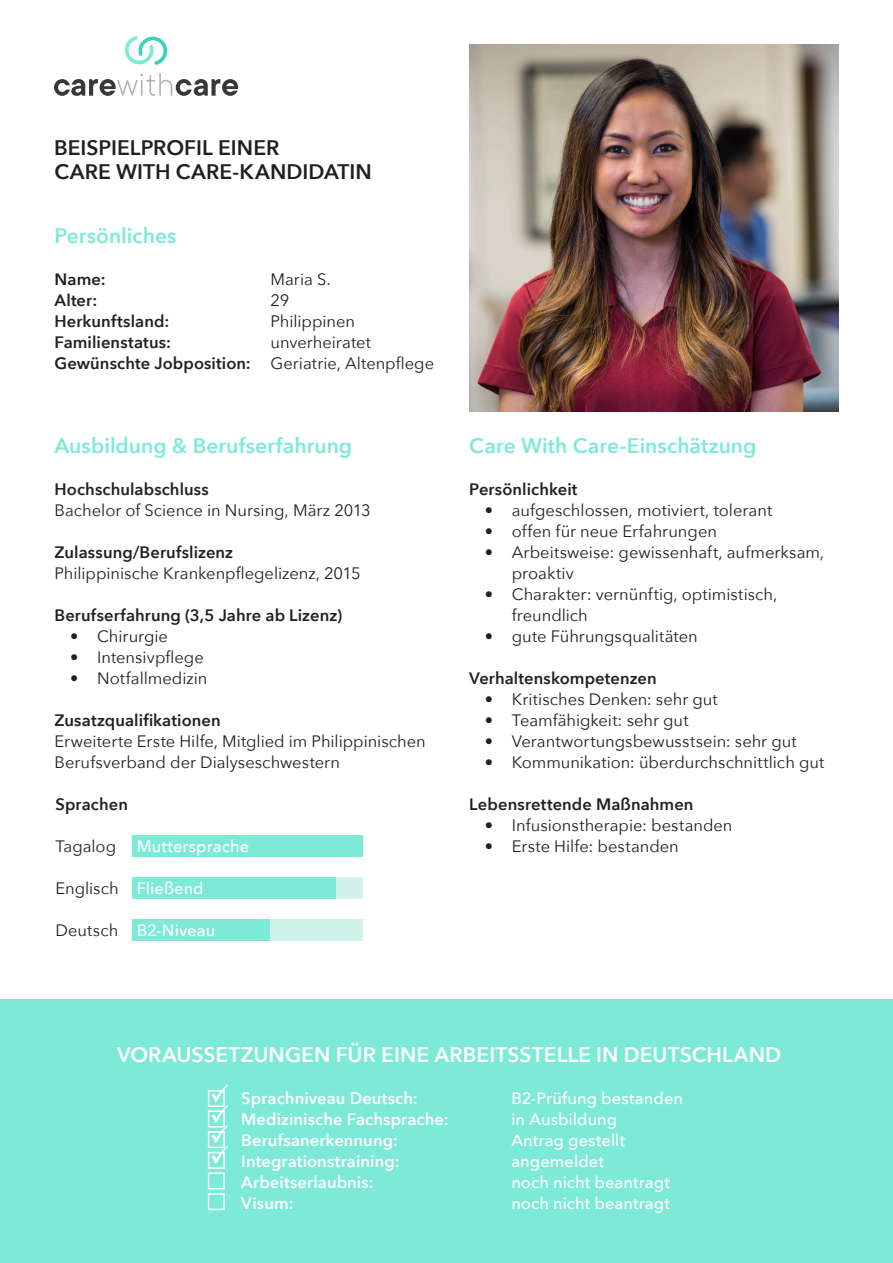
<style>
.page{position:relative;width:893px;height:1263px;background:#fff}
.page>*{position:absolute;margin:0;border:0;box-sizing:border-box;transform-origin:0 0}
.t1{font:600 21px "Avenir Next";color:#7dead7}
.t2{font:600 21px "Avenir Next";letter-spacing:.005em;color:#fff}
.t3{font:600 21px "Avenir Next";letter-spacing:.005em;color:#231f20}
.t4{font:16.5px/21px "Avenir Next";color:#231f20}
.t5{font:600 16.5px "Avenir Next";letter-spacing:.005em;color:#231f20}
.t6{font:500 16.5px "Avenir Next";color:#fff}
.t7{font:600 16.5px "Avenir Next";letter-spacing:.005em;color:#fff}
.s1{font-weight:400}
</style>
<div class="page">
<div style="left:0;top:999px;width:893px;height:264px;background:#7dead7"></div>
<img style="left:469px;top:45px;width:370px;height:366px">
<div style="left:132px;top:836px;width:231px;height:21px;background:#7dead7"></div>
<div style="left:132px;top:878px;width:231px;height:21px;background:#d1f2eb"></div>
<div style="left:132px;top:878px;width:204px;height:21px;background:#7dead7"></div>
<div style="left:132px;top:920px;width:231px;height:21px;background:#d1f2eb"></div>
<div style="left:132px;top:920px;width:137px;height:21px;background:#7dead7"></div>
<div style="left:208px;top:1090px;width:17px;height:17px;border:2px solid #fff"></div>
<div style="left:208px;top:1110px;width:17px;height:17px;border:2px solid #fff"></div>
<div style="left:208px;top:1131px;width:17px;height:17px;border:2px solid #fff"></div>
<div style="left:208px;top:1152px;width:17px;height:17px;border:2px solid #fff"></div>
<div style="left:208px;top:1172px;width:17px;height:17px;border:2px solid #fff"></div>
<div style="left:208px;top:1193px;width:17px;height:17px;border:2px solid #fff"></div>
<svg style="left:211px;top:1084px;width:17px;height:80px"></svg>
<svg style="left:125px;top:36px;width:42px;height:29px"></svg>
<svg style="left:54px;top:73px;width:184px;height:23px"></svg>
<p class="t3" style="left:54px;top:130px;width:227px">BEISPIELPROFIL EINER</p>
<p class="t3" style="left:54px;top:154px;width:319px">CARE WITH CARE-KANDIDATIN</p>
<p class="t1" style="left:54px;top:218px;width:123px">Persönliches</p>
<p class="t5" style="left:54px;top:265px;width:53px">Name:</p>
<p class="t4" style="left:271px;top:268px;width:62px">Maria S.</p>
<p class="t5" style="left:54px;top:286px;width:44px">Alter:</p>
<p class="t4" style="left:271px;top:289px;width:20px">29</p>
<p class="t5" style="left:54px;top:307px;width:116px">Herkunftsland:</p>
<p class="t4" style="left:270px;top:310px;width:86px">Philippinen</p>
<p class="t5" style="left:54px;top:328px;width:118px">Familienstatus:</p>
<p class="t4" style="left:271px;top:331px;width:102px">unverheiratet</p>
<p class="t5" style="left:54px;top:349px;width:381px">Gewünschte Jobposition: <span class="s1">Geriatrie, Altenpflege</span></p>
<p class="t1" style="left:55px;top:428px;width:299px">Ausbildung &amp; Berufserfahrung</p>
<p class="t5" style="left:55px;top:475px;width:156px">Hochschulabschluss</p>
<p class="t4" style="left:55px;top:499px;width:318px">Bachelor of Science in Nursing, März 2013</p>
<p class="t5" style="left:55px;top:538px;width:180px">Zulassung/Berufslizenz</p>
<p class="t4" style="left:55px;top:562px;width:308px">Philippinische Krankenpflegelizenz, 2015</p>
<p class="t5" style="left:55px;top:601px;width:289px">Berufserfahrung (3,5 Jahre ab Lizenz)</p>
<p class="t4" style="left:70px;top:625px;width:99px">• Chirurgie</p>
<p class="t4" style="left:70px;top:646px;width:135px">• Intensivpflege</p>
<p class="t4" style="left:70px;top:667px;width:139px">• Notfallmedizin</p>
<p class="t5" style="left:55px;top:706px;width:168px">Zusatzqualifikationen</p>
<p class="t4" style="left:55px;top:730px;width:373px">Erweiterte Erste Hilfe, Mitglied im Philippinischen<br>Berufsverband der Dialyseschwestern</p>
<p class="t5" style="left:55px;top:790px;width:74px">Sprachen</p>
<p class="t4" style="left:55px;top:835px;width:62px">Tagalog</p>
<p class="t4" style="left:55px;top:877px;width:65px">Englisch</p>
<p class="t4" style="left:55px;top:919px;width:64px">Deutsch</p>
<p class="t6" style="left:137px;top:832px;width:114px">Muttersprache</p>
<p class="t6" style="left:137px;top:874px;width:69px">Fließend</p>
<p class="t6" style="left:137px;top:916px;width:80px">B2-Niveau</p>
<p class="t1" style="left:469px;top:428px;width:289px">Care With Care-Einschätzung</p>
<p class="t5" style="left:469px;top:475px;width:110px">Persönlichkeit</p>
<p class="t4" style="left:485px;top:499px;width:289px">• aufgeschlossen, motiviert, tolerant</p>
<p class="t4" style="left:485px;top:520px;width:234px">• offen für neue Erfahrungen</p>
<p class="t4" style="left:512px;top:541px;width:314px;text-indent:-27px">• Arbeitsweise: gewissenhaft, aufmerksam, proaktiv</p>
<p class="t4" style="left:512px;top:583px;width:267px;text-indent:-27px">• Charakter: vernünftig, optimistisch, freundlich</p>
<p class="t4" style="left:485px;top:625px;width:214px">• gute Führungsqualitäten</p>
<p class="t5" style="left:469px;top:664px;width:189px">Verhaltenskompetenzen</p>
<p class="t4" style="left:485px;top:688px;width:234px">• Kritisches Denken: sehr gut</p>
<p class="t4" style="left:485px;top:709px;width:205px">• Teamfähigkeit: sehr gut</p>
<p class="t4" style="left:485px;top:730px;width:313px">• Verantwortungsbewusstsein: sehr gut</p>
<p class="t4" style="left:485px;top:751px;width:341px">• Kommunikation: überdurchschnittlich gut</p>
<p class="t5" style="left:469px;top:790px;width:226px">Lebensrettende Maßnahmen</p>
<p class="t4" style="left:485px;top:814px;width:249px">• Infusionstherapie: bestanden</p>
<p class="t4" style="left:485px;top:835px;width:196px">• Erste Hilfe: bestanden</p>
<p class="t2" style="left:117px;top:1037px;width:665px">VORAUSSETZUNGEN FÜR EINE ARBEITSSTELLE IN DEUTSCHLAND</p>
<p class="t7" style="left:241px;top:1084px;width:178px">Sprachniveau Deutsch:</p>
<p class="t6" style="left:511px;top:1084px;width:173px">B2-Prüfung bestanden</p>
<p class="t7" style="left:241px;top:1105px;width:209px">Medizinische Fachsprache:</p>
<p class="t6" style="left:511px;top:1105px;width:107px">in Ausbildung</p>
<p class="t7" style="left:241px;top:1126px;width:158px">Berufsanerkennung:</p>
<p class="t6" style="left:511px;top:1126px;width:115px">Antrag gestellt</p>
<p class="t7" style="left:241px;top:1147px;width:160px">Integrationstraining:</p>
<p class="t6" style="left:511px;top:1147px;width:94px">angemeldet</p>
<p class="t7" style="left:241px;top:1168px;width:134px">Arbeitserlaubnis:</p>
<p class="t6" style="left:511px;top:1168px;width:160px">noch nicht beantragt</p>
<p class="t7" style="left:241px;top:1189px;width:54px">Visum:</p>
<p class="t6" style="left:511px;top:1189px;width:160px">noch nicht beantragt</p>
</div>
